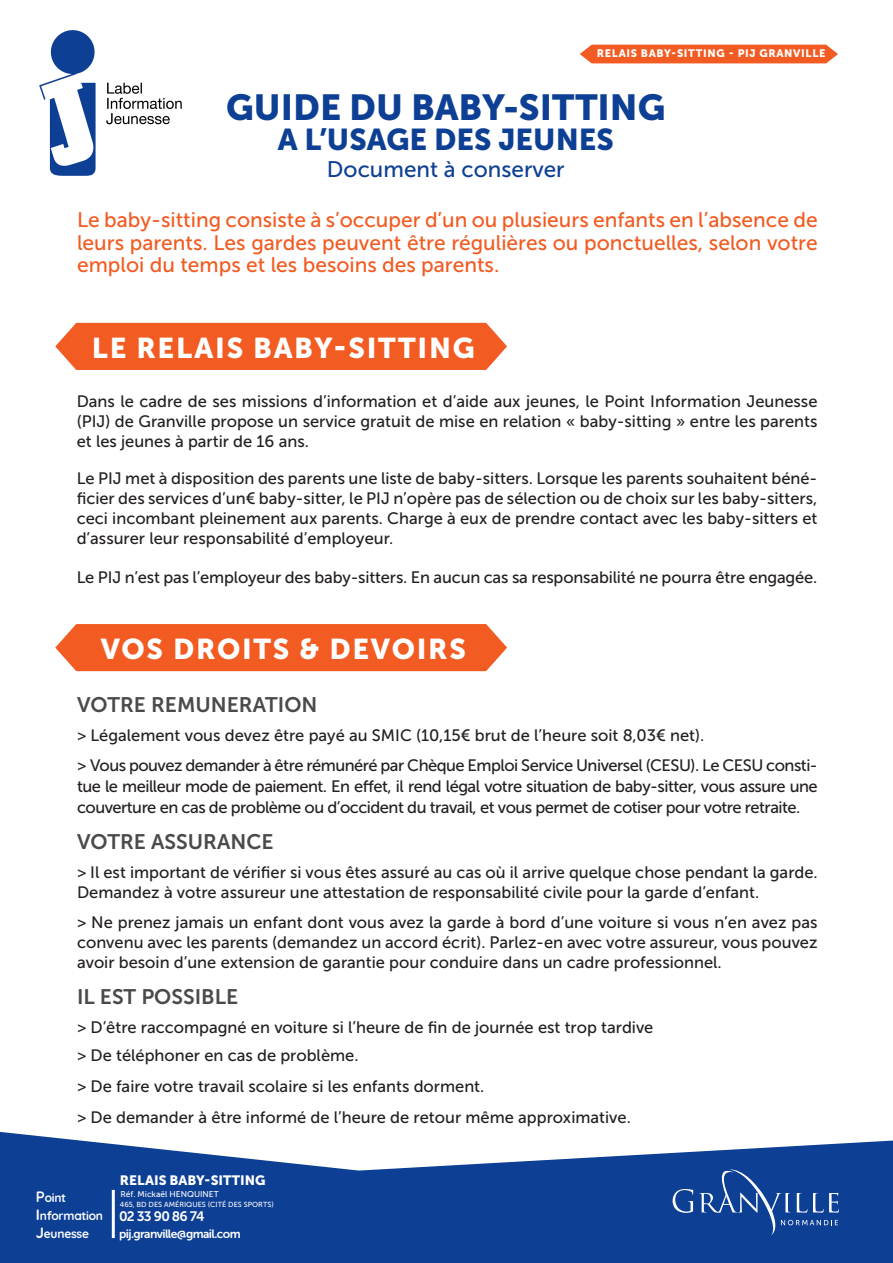
<style>
.page{position:relative;width:893px;height:1263px;background:#fff}
.page>*{position:absolute;margin:0;border:0;box-sizing:border-box;transform-origin:0 0}
.t1{font:36px "Museo Sans 900";color:#0d3f94}
.t2{font:30px "Museo Sans 900";color:#0d3f94}
.t3{font:28.5px "Museo Sans 900";letter-spacing:.06em;color:#fff}
.t4{font:22.5px "Museo Sans 500";color:#0d3f94}
.t5{font:21px/22.5px "Museo Sans 500";color:#f25b21;text-align:justify}
.t6{font:21px "Museo Sans 700";color:#494a4b}
.t7{font:16.5px/19.8px "Museo Sans 500";color:#231f20;text-align:justify}
.t8{font:13.65px "Museo Sans 700";letter-spacing:-.05em;color:#fff}
.t9{font:13.5px "Museo Sans 900";color:#fff}
.t10{font:700 12px "Quicksand";letter-spacing:-.02em;color:#fcfcfc}
.t11{font:12px "Museo Sans 700";letter-spacing:-.05em;color:#fff}
.t12{font:10.8px "Museo Sans 900";letter-spacing:.06em;color:#fff}
.t13{font:8.4px "Museo Sans 500";color:#fff}
.t14{font:7.35px "Museo Sans 500";color:#fff}
.s1{font-size:15px}
</style>
<div class="page">
<svg style="left:0;top:1132px;width:893px;height:131px;fill:#0d3f94"></svg>
<svg style="left:673px;top:1189px;width:20px;height:24px"></svg>
<svg style="left:699px;top:1169px;width:140px;height:67px;background:#24519e"></svg>
<img style="left:39px;top:30px;width:143px;height:146px">
<div style="left:112px;top:1190px;width:3px;height:48px;border:2px solid #fff"></div>
<div style="left:55px;top:323px;width:452px;height:47px;background:#f25b21"></div>
<div style="left:55px;top:624px;width:452px;height:47px;background:#f25b21"></div>
<div style="left:580px;top:45px;width:258px;height:18px;background:#f25b21"></div>
<p class="t12" style="left:597px;top:47px;width:230px">RELAIS BABY-SITTING - PIJ GRANVILLE</p>
<p class="t1" style="left:226px;top:87px;width:441px">GUIDE DU BABY-SITTING</p>
<p class="t2" style="left:278px;top:122px;width:338px">A L’USAGE DES JEUNES</p>
<p class="t4" style="left:327px;top:157px;width:239px">Document à conserver</p>
<p class="t5" style="left:77px;top:209px;width:742px">Le baby-sitting consiste à s’occuper d’un ou plusieurs enfants en l’absence de leurs parents. Les gardes peuvent être régulières ou ponctuelles, selon votre emploi du temps et les besoins des parents.</p>
<p class="t3" style="left:92px;top:332px;width:384px">LE RELAIS BABY-SITTING</p>
<p class="t7" style="left:77px;top:391px;width:742px">Dans le cadre de ses missions d’information et d’aide aux jeunes, le Point Information Jeunesse (PIJ) de Granville propose un service gratuit de mise en relation « baby-sitting » entre les parents et les jeunes à partir de 16 ans.</p>
<p class="t7" style="left:77px;top:469px;width:742px">Le PIJ met à disposition des parents une liste de baby-sitters. Lorsque les parents souhaitent béné&shy;ficier des services d’un€ baby-sitter, le PIJ n’opère pas de sélection ou de choix sur les baby-sitters, ceci incombant pleinement aux parents. Charge à eux de prendre contact avec les baby-sitters et d’assurer leur responsabilité d’employeur.</p>
<p class="t7" style="left:77px;top:567px;width:742px">Le PIJ n’est pas l’employeur des baby-sitters. En aucun cas sa responsabilité ne pourra être engagée.</p>
<p class="t3" style="left:101px;top:633px;width:367px">VOS DROITS &amp; DEVOIRS</p>
<p class="t6" style="left:77px;top:693px;width:242px">VOTRE REMUNERATION</p>
<p class="t7" style="left:77px;top:725px;width:629px">&gt; Légalement vous devez être payé au SMIC (10,15€ brut de l’heure soit 8,03€ net).</p>
<p class="t7" style="left:77px;top:755px;width:742px;line-height:21px">&gt; Vous pouvez demander à être rémunéré par Chèque Emploi Service Universel (CESU). Le CESU consti&shy;tue le meilleur mode de paiement. En effet, il rend légal votre situation de baby-sitter, vous assure une couverture en cas de problème ou d’occident du travail, et vous permet de cotiser pour votre retraite.</p>
<p class="t6" style="left:77px;top:830px;width:198px">VOTRE ASSURANCE</p>
<p class="t7" style="left:77px;top:862px;width:742px">&gt; Il est important de vérifier si vous êtes assuré au cas où il arrive quelque chose pendant la garde.<br>Demandez à votre assureur une attestation de responsabilité civile pour la garde d’enfant.</p>
<p class="t7" style="left:77px;top:913px;width:742px">&gt; Ne prenez jamais un enfant dont vous avez la garde à bord d’une voiture si vous n’en avez pas convenu avec les parents (demandez un accord écrit). Parlez-en avec votre assureur, vous pouvez avoir besoin d’une extension de garantie pour conduire dans un cadre professionnel.</p>
<p class="t6" style="left:77px;top:985px;width:163px">IL EST POSSIBLE</p>
<p class="t7" style="left:77px;top:1017px;width:578px">&gt; D’être raccompagné en voiture si l’heure de fin de journée est trop tardive</p>
<p class="t7" style="left:77px;top:1046px;width:283px">&gt; De téléphoner en cas de problème.</p>
<p class="t7" style="left:77px;top:1076px;width:409px">&gt; De faire votre travail scolaire si les enfants dorment.</p>
<p class="t7" style="left:77px;top:1107px;width:555px">&gt; De demander à être informé de l’heure de retour même approximative.</p>
<p class="t10" style="left:36px;top:1187px;width:32px"><span class="s1">P</span>oint</p>
<p class="t10" style="left:36px;top:1205px;width:69px"><span class="s1">I</span>nformation</p>
<p class="t10" style="left:36px;top:1223px;width:55px"><span class="s1">J</span>eunesse</p>
<p class="t9" style="left:120px;top:1173px;width:147px">RELAIS BABY-SITTING</p>
<p class="t13" style="left:121px;top:1189px;width:100px">Réf. Mickaël HENQUINET</p>
<p class="t14" style="left:120px;top:1200px;width:155px">465, BD DES AMÉRIQUES (CITÉ DES SPORTS)</p>
<p class="t8" style="left:119px;top:1209px;width:87px">02 33 90 86 74</p>
<p class="t11" style="left:119px;top:1227px;width:123px">pij.granville@gmail.com</p>
</div>
